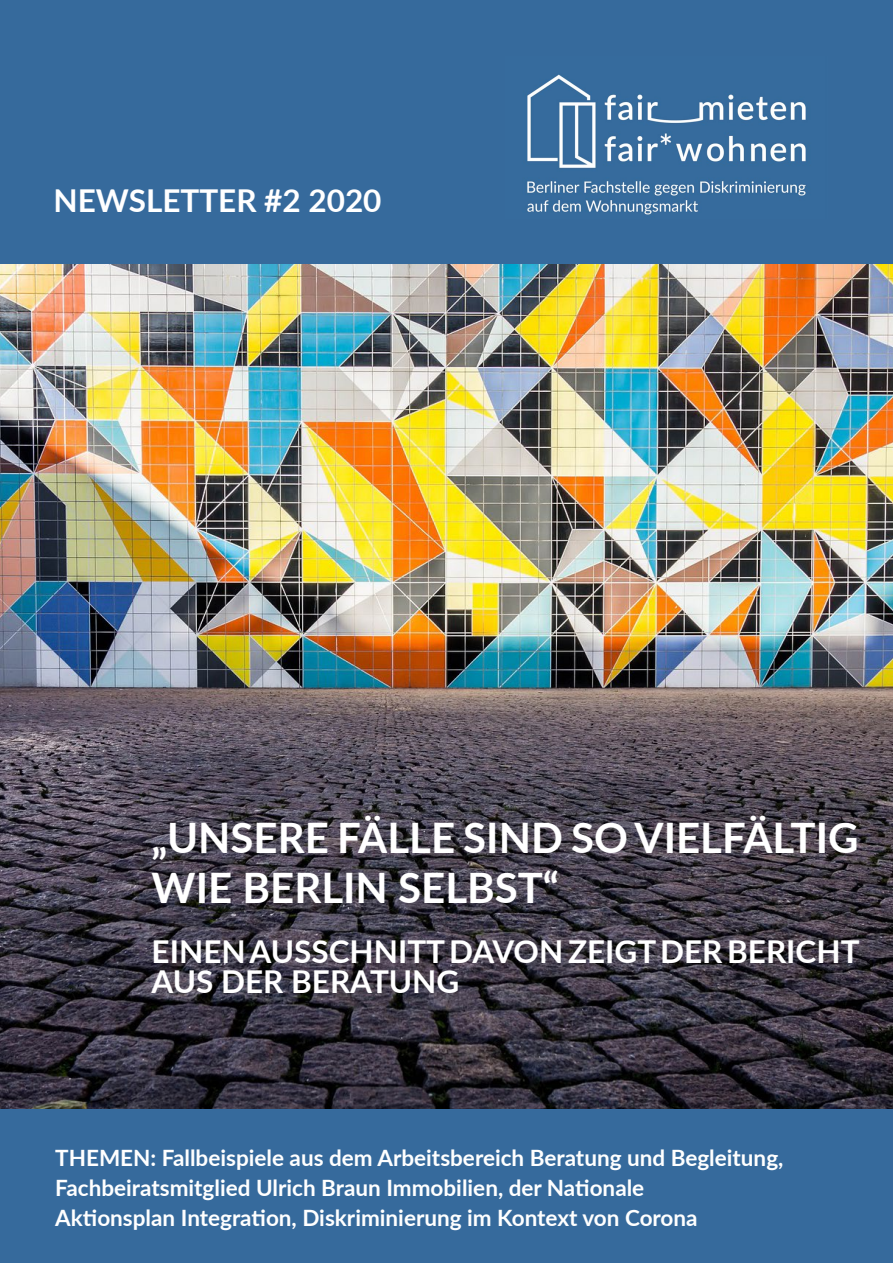
<style>
.page{position:relative;width:893px;height:1263px;background:#fff}
.page>*{position:absolute;margin:0;border:0;box-sizing:border-box;transform-origin:0 0}
.t1{font:700 42px/49.5px "Lato";color:#fff}
.t2{font:700 31.5px/30px "Lato";color:#fff}
.t3{font:700 22.5px/30px "Lato";color:#fff}
</style>
<div class="page">
<img style="left:0;top:264px;width:893px;height:846px">
<div style="left:0;top:0;width:893px;height:264px;background:#366a9c"></div>
<img style="left:527px;top:74px;width:279px;height:141px">
<div style="left:0;top:1110px;width:893px;height:153px;background:#366a9c"></div>
<h2 class="t2" style="left:54px;top:184px;width:330px">NEWSLETTER #2 2020</h2>
<h1 class="t1" style="left:152px;top:811px;width:709px">„UNSERE FÄLLE SIND SO VIELFÄLTIG<br>WIE BERLIN SELBST“</h1>
<h2 class="t2" style="left:152px;top:935px;width:709px">EINEN AUSSCHNITT DAVON ZEIGT DER BERICHT<br>AUS DER BERATUNG</h2>
<p class="t3" style="left:55px;top:1142px;width:730px">THEMEN: Fallbeispiele aus dem Arbeitsbereich Beratung und Begleitung,<br>Fachbeiratsmitglied Ulrich Braun Immobilien, der Nationale<br>Aktionsplan Integration, Diskriminierung im Kontext von Corona</p>
</div>
